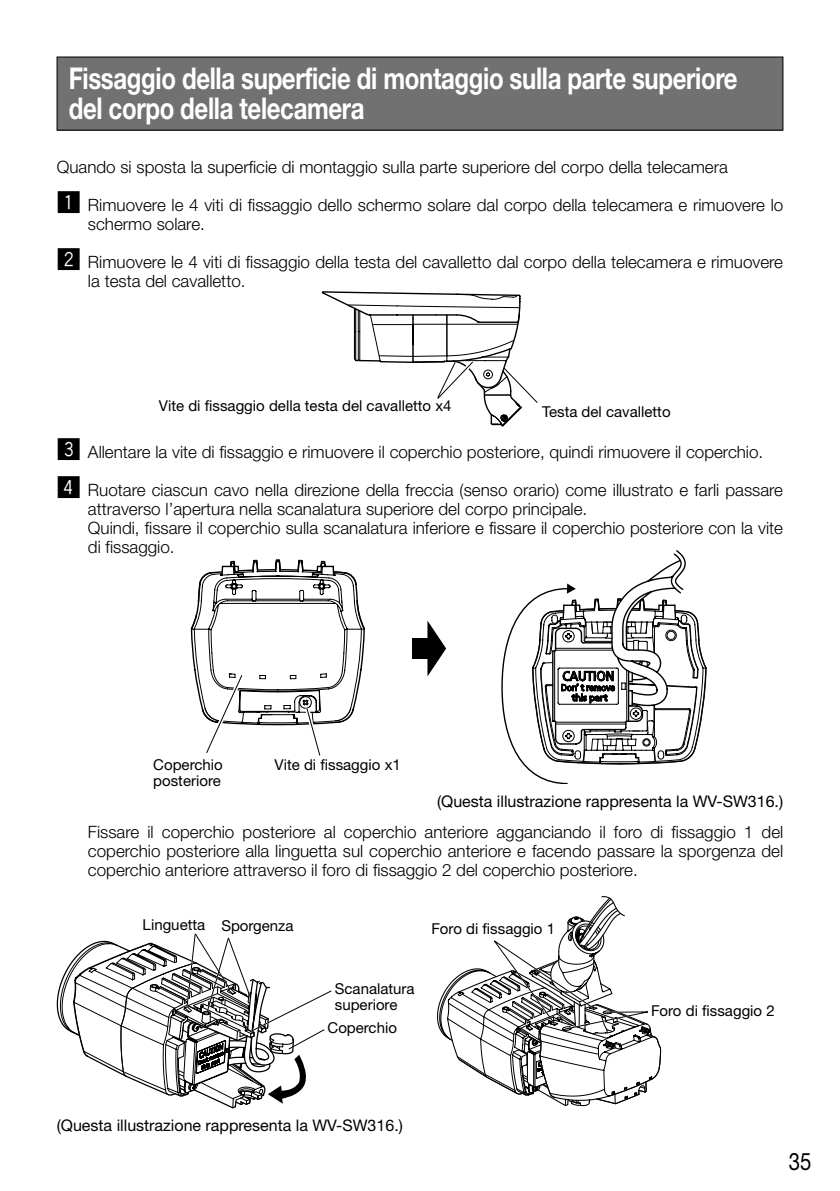
<style>
.page{position:relative;width:840px;height:1191px;background:#fff}
.page>*{position:absolute;margin:0;border:0;box-sizing:border-box;transform-origin:0 0}
.t1{font:700 30px/30px "Helvetica Neue LT Std";letter-spacing:-.015em;color:#fff;scale:.8 1}
.t2{font:24px "Helvetica Neue LT Std";color:#000;scale:.85 1}
.t3{font:300 17px/19px "Helvetica Neue LT Std";color:#000}
.t4{font:16px "Helvetica Neue LT Std";color:#000}
.t5{font:15px/16px "Helvetica Neue LT Std";color:#000}
.s1{font-family:"Gthin Hround";font-weight:400;font-size:24px}
</style>
<div class="page">
<svg style="left:322px;top:291px;width:215px;height:135px"></svg>
<svg style="left:191px;top:559px;width:174px;height:197px"></svg>
<svg style="left:427px;top:620px;width:19px;height:56px"></svg>
<div style="left:412px;top:638px;width:18px;height:21px;background:#000"></div>
<svg style="left:501px;top:550px;width:204px;height:234px"></svg>
<svg style="left:57px;top:933px;width:274px;height:175px"></svg>
<svg style="left:437px;top:896px;width:223px;height:210px"></svg>
<div style="left:57px;top:57px;width:725px;height:73px;background:#727172"></div>
<div style="left:57px;top:57px;width:725px;height:73px;border:1px solid #000"></div>
<h1 class="t1" style="left:69px;top:63px;width:837px">Fissaggio della superficie di montaggio sulla parte superiore del corpo della telecamera</h1>
<p class="t3" style="left:57px;top:157px;width:672px">Quando si sposta la superficie di montaggio sulla parte superiore del corpo della telecamera</p>
<p class="t3" style="left:88px;top:195px;width:696px;text-indent:-31px"><span class="s1">Z</span> Rimuovere le 4 viti di fissaggio dello schermo solare dal corpo della telecamera e rimuovere lo schermo solare.</p>
<p class="t3" style="left:88px;top:252px;width:696px;text-indent:-31px"><span class="s1">X</span> Rimuovere le 4 viti di fissaggio della testa del cavalletto dal corpo della telecamera e rimuovere la testa del cavalletto.</p>
<p class="t5" style="left:159px;top:397px;width:294px">Vite di fissaggio della testa del cavalletto x4</p>
<p class="t5" style="left:542px;top:403px;width:130px">Testa del cavalletto</p>
<p class="t3" style="left:57px;top:442px;width:707px"><span class="s1">C</span> Allentare la vite di fissaggio e rimuovere il coperchio posteriore, quindi rimuovere il coperchio.</p>
<p class="t3" style="left:88px;top:480px;width:696px;text-indent:-31px"><span class="s1">V</span> Ruotare ciascun cavo nella direzione della freccia (senso orario) come illustrato e farli passare attraverso l’apertura nella scanalatura superiore del corpo principale.<br>Quindi, fissare il coperchio sulla scanalatura inferiore e fissare il coperchio posteriore con la vite di fissaggio.</p>
<p class="t5" style="left:153px;top:756px;width:71px">Coperchio posteriore</p>
<p class="t5" style="left:274px;top:756px;width:128px">Vite di fissaggio x1</p>
<p class="t4" style="left:437px;top:792px;width:347px">(Questa illustrazione rappresenta la WV-SW316.)</p>
<p class="t3" style="left:88px;top:822px;width:696px;text-align:justify">Fissare il coperchio posteriore al coperchio anteriore agganciando il foro di fissaggio 1 del coperchio posteriore alla linguetta sul coperchio anteriore e facendo passare la sporgenza del coperchio anteriore attraverso il foro di fissaggio 2 del coperchio posteriore.</p>
<p class="t5" style="left:143px;top:917px;width:152px">Linguetta Sporgenza</p>
<p class="t5" style="left:431px;top:920px;width:125px">Foro di fissaggio 1</p>
<p class="t5" style="left:334px;top:980px;width:81px">Scanalatura superiore</p>
<p class="t5" style="left:327px;top:1019px;width:71px">Coperchio</p>
<p class="t4" style="left:57px;top:1115px;width:347px">(Questa illustrazione rappresenta la WV-SW316.)</p>
<p class="t5" style="left:650px;top:1002px;width:125px">Foro di fissaggio 2</p>
<h2 class="t2" style="left:788px;top:1146px;width:28px">35</h2>
</div>
